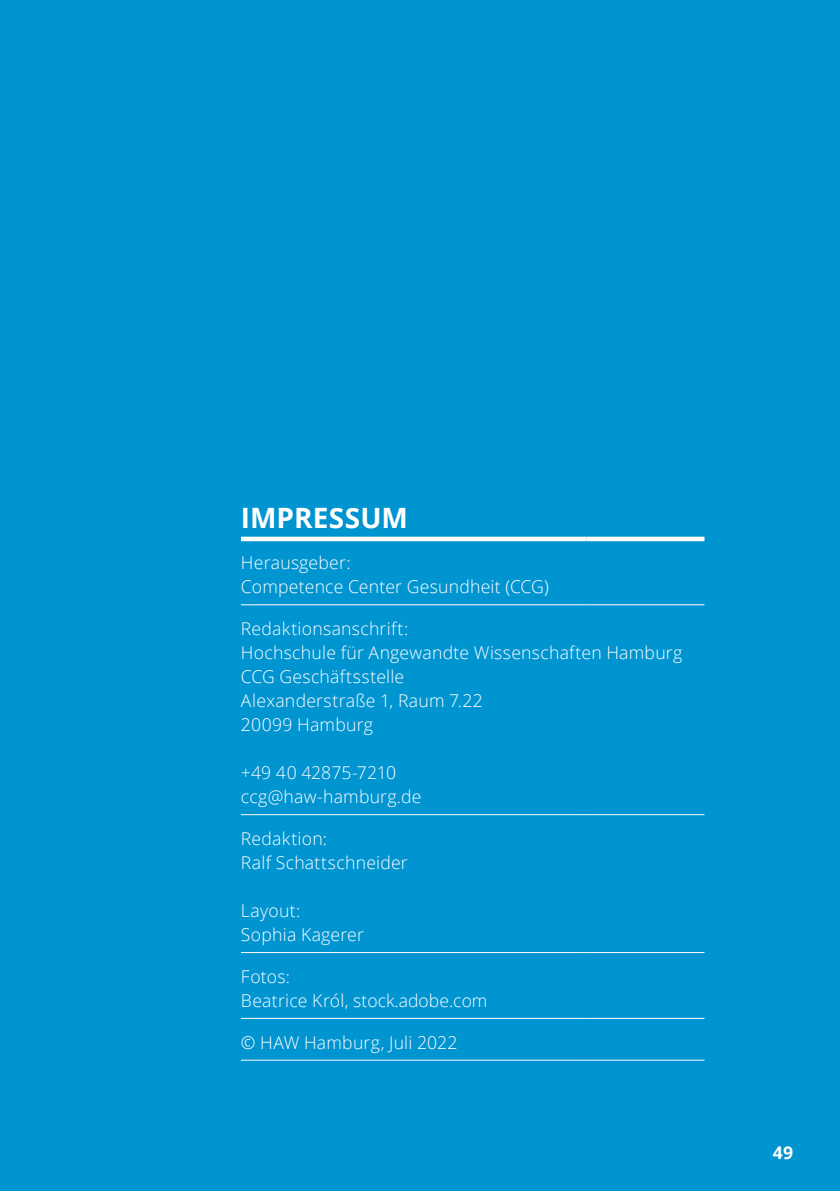
<style>
.page{position:relative;width:840px;height:1191px;background:#fff}
.page>*{position:absolute;margin:0;border:0;box-sizing:border-box;transform-origin:0 0}
.t1{font:700 28px "Open Sans";color:#fff}
.t2{font:300 17.6px/24px "Open Sans";letter-spacing:.015em;color:#fff}
.t3{font:700 17.6px "Open Sans";color:#fff}
</style>
<div class="page">
<div style="left:0;top:0;width:839px;height:1191px;background:#0094d0"></div>
<hr style="left:241px;top:604px;width:345px;height:1px;background:#fff">
<hr style="left:586px;top:604px;width:118px;height:1px;background:#fff">
<hr style="left:241px;top:814px;width:345px;height:1px;background:#fff">
<hr style="left:586px;top:814px;width:118px;height:1px;background:#fff">
<hr style="left:241px;top:952px;width:345px;height:1px;background:#fff">
<hr style="left:586px;top:952px;width:118px;height:1px;background:#fff">
<hr style="left:241px;top:1018px;width:345px;height:1px;background:#fff">
<hr style="left:586px;top:1018px;width:118px;height:1px;background:#fff">
<hr style="left:241px;top:1059px;width:345px;height:1px;background:#fff">
<hr style="left:586px;top:1059px;width:118px;height:1px;background:#fff">
<div style="left:241px;top:536px;width:345px;height:5px;background:#fff"></div>
<div style="left:586px;top:536px;width:118px;height:5px;background:#fff"></div>
<h1 class="t1" style="left:241px;top:497px;width:168px">IMPRESSUM</h1>
<p class="t2" style="left:241px;top:550px;width:309px">Herausgeber:<br>Competence Center Gesundheit (CCG)</p>
<p class="t2" style="left:241px;top:616px;width:442px">Redaktionsanschrift:<br>Hochschule für Angewandte Wissenschaften Hamburg<br>CCG Geschäftsstelle<br>Alexanderstraße 1, Raum 7.22<br>20099 Hamburg</p>
<p class="t2" style="left:241px;top:760px;width:182px">+49 40 42875-7210 ccg@haw-hamburg.de</p>
<p class="t2" style="left:241px;top:826px;width:168px">Redaktion:<br>Ralf Schattschneider</p>
<p class="t2" style="left:241px;top:898px;width:124px">Layout:<br>Sophia Kagerer</p>
<p class="t2" style="left:241px;top:964px;width:248px">Fotos:<br>Beatrice Król, stock.adobe.com</p>
<p class="t2" style="left:241px;top:1030px;width:218px">© HAW Hamburg, Juli 2022</p>
<p class="t3" style="left:772px;top:1140px;width:22px">49</p>
</div>
